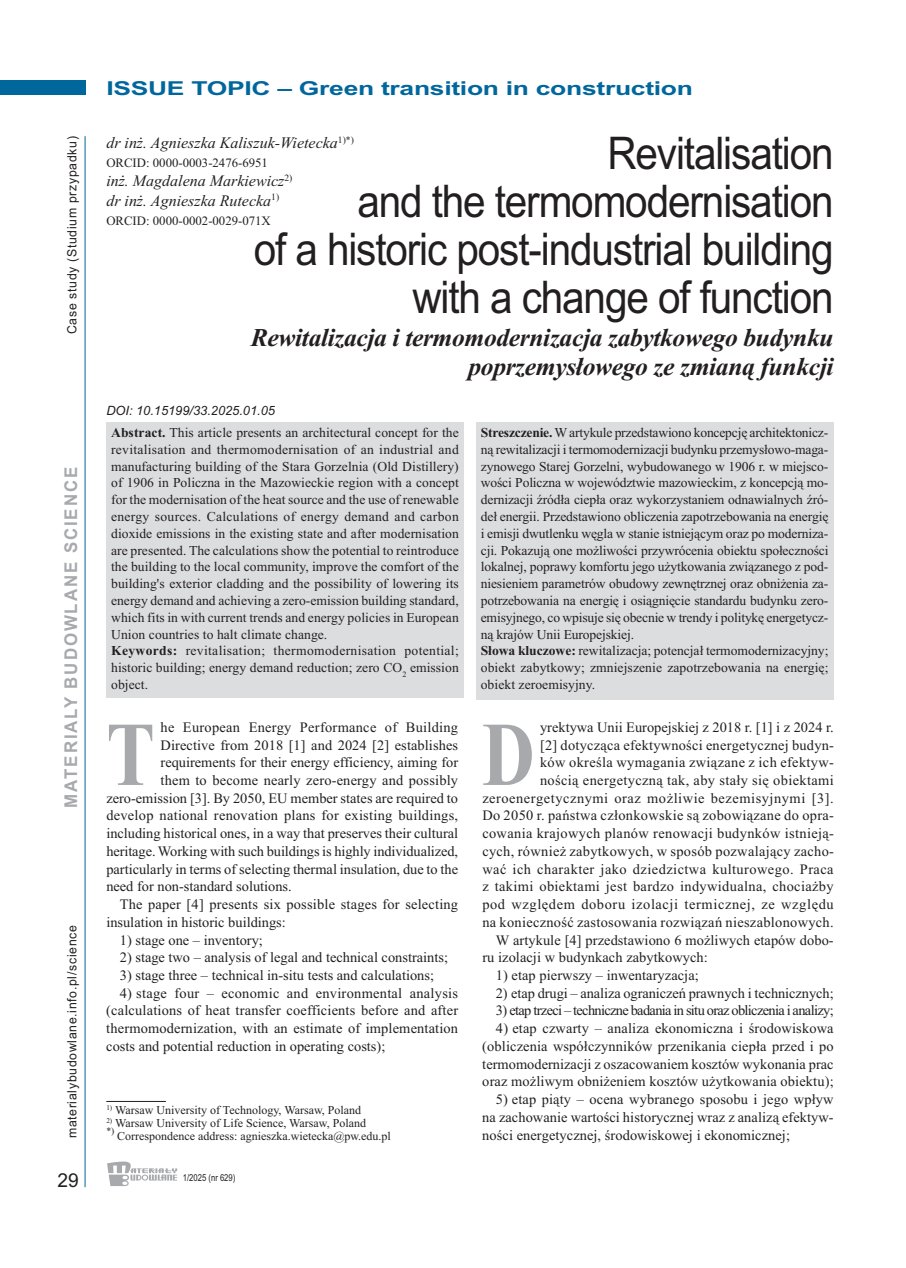
<style>
.page{position:relative;width:906px;height:1268px;background:#fff}
.page>*{position:absolute;margin:0;border:0;box-sizing:border-box;transform-origin:0 0}
.t1{font:700 91.05px "Times New Roman";color:#a8a9ad;scale:.8 1}
.t2{font:45px/48px "Arial";letter-spacing:-.03em;color:#231f20;text-align:right;scale:.9 1}
.t3{font:italic 700 25.65px/28.7px "Times New Roman";letter-spacing:-.015em;color:#231f20;text-align:right}
.t4{font:700 19.2px "Arial";letter-spacing:-.01em;color:#00679d;scale:1.38 1}
.t5{font:19.2px "Arial";color:#231f20}
.t6{font:700 17.55px "Arial";letter-spacing:.11em;color:#a8a9ad;scale:.96 1}
.t7{font:italic 16.05px/19.2px "Times New Roman";color:#231f20}
.t8{font:14.4px/17.7px "Times New Roman";letter-spacing:.005em;color:#231f20;text-align:justify}
.t9{font:14.4px "Times New Roman";letter-spacing:.025em;color:#231f20}
.t10{font:14.4px "Times New Roman";letter-spacing:-.045em;color:#231f20}
.t11{font:14.4px "Times New Roman";letter-spacing:.04em;color:#231f20}
.t12{font:14.4px "Times New Roman";letter-spacing:.03em;color:#231f20}
.t13{font:14.4px "Times New Roman";letter-spacing:.045em;color:#231f20}
.t14{font:13.65px/16.8px "Times New Roman";color:#231f20}
.t15{font:12.75px "Arial";letter-spacing:.055em;color:#231f20;scale:.96 1}
.t16{font:12.75px "Times New Roman";color:#231f20}
.t17{font:italic 12.75px "Arial";color:#231f20}
.t18{font:12px/12.8px "Times New Roman";color:#231f20}
.t19{font:9.6px "Arial";color:#231f20;scale:.8 1}
.s1{font-weight:700}
</style>
<div class="page">
<div style="left:0;top:81px;width:85px;height:14px;background:#00679d"></div>
<hr style="left:85px;top:136px;width:1px;height:1050px;background:#00679d">
<svg style="left:107px;top:1161px;width:70px;height:24px"></svg>
<hr style="left:106px;top:1100px;width:60px;height:1px;background:#231f20">
<div style="left:106px;top:422px;width:357px;height:275px;background:#dcdddf"></div>
<div style="left:476px;top:422px;width:357px;height:277px;background:#dcdddf"></div>
<p class="t15" style="left:64px;top:334px;width:208px;rotate:-90deg">Case study (Studium przypadku)</p>
<p class="t6" style="left:61px;top:807px;width:356px;rotate:-90deg">MATERIALY BUDOWLANE SCIENCE</p>
<p class="t15" style="left:64px;top:1138px;width:223px;rotate:-90deg">materialybudowlane.info.pl/science</p>
<h3 class="t5" style="left:57px;top:1168px;width:23px">29</h3>
<h3 class="t4" style="left:106px;top:77px;width:426px">ISSUE TOPIC – Green transition in construction</h3>
<p class="t7" style="left:106px;top:133px;width:249px">dr inż. Agnieszka Kaliszuk-Wietecka<sup>1)*)</sup></p>
<p class="t16" style="left:106px;top:155px;width:163px">ORCID: 0000-0003-2476-6951</p>
<p class="t7" style="left:106px;top:171px;width:188px">inż. Magdalena Markiewicz<sup>2) </sup>dr inż. Agnieszka Rutecka<sup>1)</sup></p>
<p class="t16" style="left:106px;top:213px;width:166px">ORCID: 0000-0002-0029-071X</p>
<h2 class="t2" style="left:254px;top:129px;width:646px">Revitalisation<br>and the termomodernisation<br>of a historic post-industrial building with a change of function</h2>
<h3 class="t3" style="left:251px;top:323px;width:584px">Rewitalizacja i termomodernizacja zabytkowego budynku poprzemysłowego ze zmianą funkcji</h3>
<p class="t17" style="left:106px;top:403px;width:170px">DOI: 10.15199/33.2025.01.05</p>
<p class="t14" style="left:111px;top:424px;width:349px"><span class="s1">Abstract.</span> This article presents an architectural concept for the revitalisation and thermomodernisation of an industrial and manufacturing building of the Stara Gorzelnia (Old Distillery) of 1906 in Policzna in the Mazowieckie region with a concept for the modernisation of the heat source and the use of renewable energy sources. Calculations of energy demand and carbon dioxide emissions in the existing state and after modernisation are presented. The calculations show the potential to reintroduce the building to the local community, improve the comfort of the building's exterior cladding and the possibility of lowering its energy demand and achieving a zero-emission building standard, which fits in with current trends and energy policies in European Union countries to halt climate change.<br><span class="s1">Keywords:</span> revitalisation; thermomodernisation potential; historic building; energy demand reduction; zero CO<sub>2</sub> emission object.</p>
<p class="t14" style="left:481px;top:424px;width:349px"><span class="s1">Streszczenie.</span> W artykule przedstawiono koncepcję architektonicz&shy;ną rewitalizacji i termomodernizacji budynku przemysłowo-maga&shy;zynowego Starej Gorzelni, wybudowanego w 1906 r. w miejsco&shy;wości Policzna w województwie mazowieckim, z koncepcją mo&shy;dernizacji źródła ciepła oraz wykorzystaniem odnawialnych źró&shy;deł energii. Przedstawiono obliczenia zapotrzebowania na energię i emisji dwutlenku węgla w stanie istniejącym oraz po moderniza&shy;cji. Pokazują one możliwości przywrócenia obiektu społeczności lokalnej, poprawy komfortu jego użytkowania związanego z pod&shy;niesieniem parametrów obudowy zewnętrznej oraz obniżenia za&shy;potrzebowania na energię i osiągnięcie standardu budynku zero&shy;emisyjnego, co wpisuje się obecnie w trendy i politykę energetycz&shy;ną krajów Unii Europejskiej.<br><span class="s1">Słowa kluczowe:</span> rewitalizacja; potencjał termomodernizacyjny; obiekt zabytkowy; zmniejszenie zapotrzebowania na energię; obiekt zeroemisyjny.</p>
<h1 class="t1" style="left:106px;top:700px;width:62px">T</h1>
<p class="t8" style="left:160px;top:717px;width:299px">he European Energy Performance of Building</p>
<p class="t8" style="left:160px;top:735px;width:299px">Directive from 2018 [1] and 2024 [2] establishes</p>
<p class="t8" style="left:160px;top:753px;width:299px">requirements for their energy efficiency, aiming for</p>
<p class="t8" style="left:160px;top:771px;width:299px">them to become nearly zero-energy and possibly</p>
<p class="t8" style="left:106px;top:788px;width:353px">zero-emission [3]. By 2050, EU member states are required to</p>
<p class="t8" style="left:106px;top:806px;width:353px">develop national renovation plans for existing buildings,</p>
<p class="t8" style="left:106px;top:824px;width:353px">including historical ones, in a way that preserves their cultural</p>
<p class="t8" style="left:106px;top:841px;width:353px">heritage. Working with such buildings is highly individualized,</p>
<p class="t8" style="left:106px;top:859px;width:353px">particularly in terms of selecting thermal insulation, due to the</p>
<p class="t8" style="left:106px;top:877px;width:187px">need for non-standard solutions.</p>
<p class="t8" style="left:120px;top:895px;width:340px">The paper [4] presents six possible stages for selecting</p>
<p class="t8" style="left:106px;top:912px;width:181px">insulation in historic buildings:</p>
<p class="t8" style="left:120px;top:930px;width:145px">1) stage one – inventory;</p>
<p class="t8" style="left:120px;top:948px;width:330px">2) stage two – analysis of legal and technical constraints;</p>
<p class="t8" style="left:120px;top:965px;width:316px">3) stage three – technical in-situ tests and calculations;</p>
<p class="t8" style="left:106px;top:983px;width:353px;text-indent:14px">4) stage four – economic and environmental analysis (calculations of heat transfer coefficients before and after thermomodernization, with an estimate of implementation costs and potential reduction in operating costs);</p>
<p class="t18" style="left:106px;top:1103px;width:256px"><sup>1)</sup> Warsaw University of Technology, Warsaw, Poland</p>
<p class="t18" style="left:106px;top:1116px;width:286px"><sup>2)</sup> Warsaw University of Life Science, Warsaw, Poland<br><sup>*)</sup> Correspondence address: agnieszka.wietecka@pw.edu.pl</p>
<p class="t19" style="left:183px;top:1171px;width:67px">1/2025 (nr 629)</p>
<h1 class="t1" style="left:482px;top:700px;width:67px">D</h1>
<p class="t8" style="left:540px;top:717px;width:295px">yrektywa Unii Europejskiej z 2018 r. [1] i z 2024 r.</p>
<p class="t8" style="left:540px;top:735px;width:295px">[2] dotycząca efektywności energetycznej budyn-</p>
<p class="t9" style="left:540px;top:753px;width:295px">ków określa wymagania związane z ich efektyw-</p>
<p class="t9" style="left:540px;top:771px;width:295px">nością energetyczną tak, aby stały się obiektami</p>
<p class="t11" style="left:482px;top:789px;width:353px">zeroenergetycznymi oraz możliwie bezemisyjnymi [3].</p>
<p class="t9" style="left:482px;top:806px;width:353px">Do 2050 r. państwa członkowskie są zobowiązane do opra-</p>
<p class="t9" style="left:482px;top:824px;width:353px">cowania krajowych planów renowacji budynków istnieją-</p>
<p class="t9" style="left:482px;top:842px;width:353px">cych, również zabytkowych, w sposób pozwalający zacho-</p>
<p class="t12" style="left:482px;top:860px;width:353px">wać ich charakter jako dziedzictwa kulturowego. Praca</p>
<p class="t9" style="left:482px;top:877px;width:353px">z takimi obiektami jest bardzo indywidualna, chociażby</p>
<p class="t13" style="left:482px;top:895px;width:353px">pod względem doboru izolacji termicznej, ze względu</p>
<p class="t8" style="left:482px;top:912px;width:353px">na konieczność zastosowania rozwiązań nieszablonowych.</p>
<p class="t8" style="left:496px;top:930px;width:339px">W artykule [4] przedstawiono 6 możliwych etapów dobo-</p>
<p class="t8" style="left:482px;top:948px;width:227px">ru izolacji w budynkach zabytkowych:</p>
<p class="t8" style="left:496px;top:965px;width:204px">1) etap pierwszy – inwentaryzacja;</p>
<p class="t8" style="left:496px;top:983px;width:339px">2) etap drugi – analiza ograniczeń prawnych i technicznych;</p>
<p class="t10" style="left:496px;top:1001px;width:339px">3) etap trzeci – techniczne badania in situ oraz obliczenia i analizy;</p>
<p class="t8" style="left:482px;top:1019px;width:353px;text-indent:14px">4) etap czwarty – analiza ekonomiczna i środowiskowa (obliczenia współczynników przenikania ciepła przed i po termomodernizacji z oszacowaniem kosztów wykonania prac oraz możliwym obniżeniem kosztów użytkowania obiektu);</p>
<p class="t8" style="left:482px;top:1089px;width:353px;text-indent:14px">5) etap piąty – ocena wybranego sposobu i jego wpływ na zachowanie wartości historycznej wraz z analizą efektyw&shy;ności energetycznej, środowiskowej i ekonomicznej;</p>
</div>
